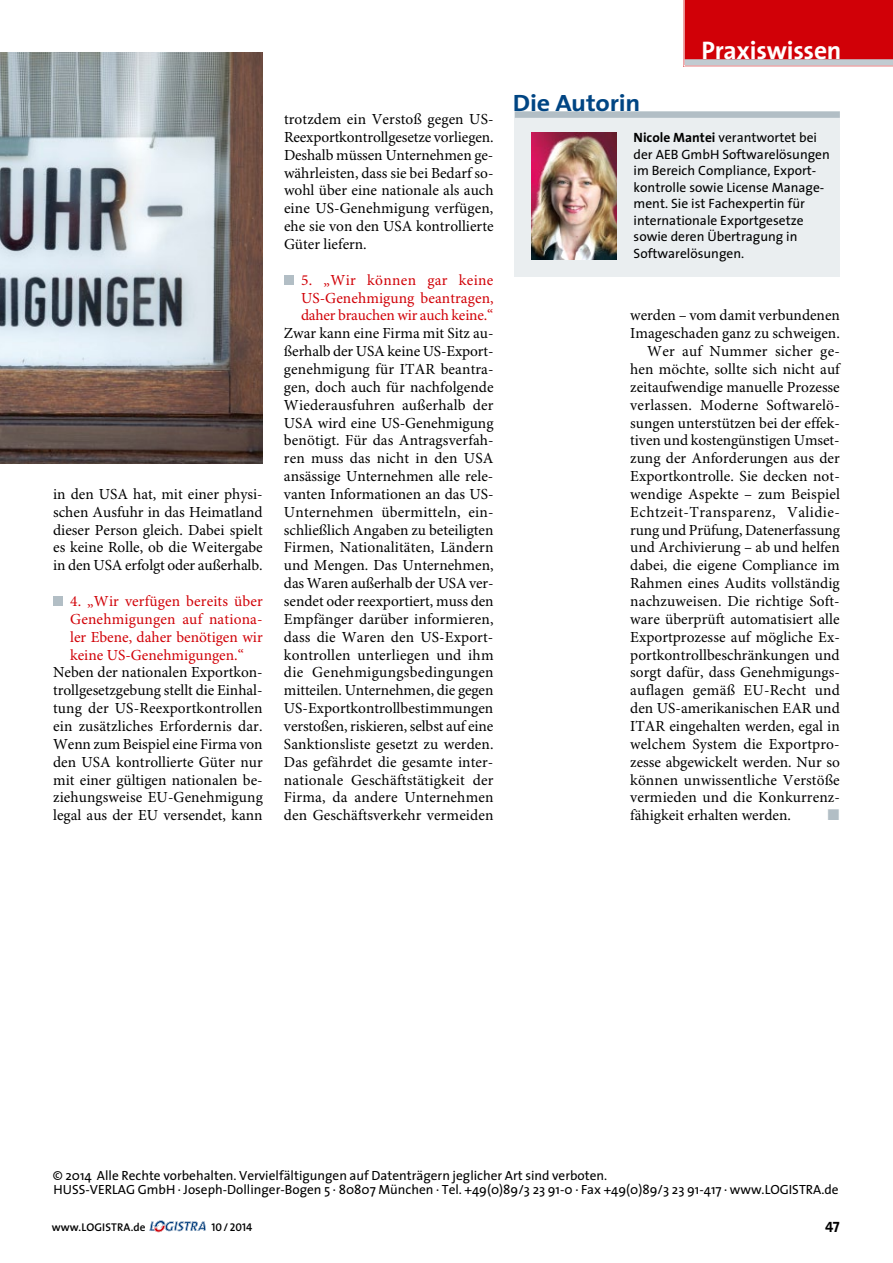
<style>
.page{position:relative;width:893px;height:1263px;background:#fff}
.page>*{position:absolute;margin:0;border:0;box-sizing:border-box;transform-origin:0 0}
.t1{font:700 25.5px "The Sans";letter-spacing:-.01em;color:#fff}
.t2{font:700 23.7px "The Sans";letter-spacing:-.01em;color:#004583;scale:1.1 1}
.t3{font:15.3px/17.9px "Minion Pro";letter-spacing:.005em;color:#000;text-align:justify}
.t4{font:15.3px/17.9px "Minion Pro";color:#d10007;text-align:justify}
.t5{font:15.3px "Minion Pro";letter-spacing:.03em;color:#000}
.t6{font:15.3px "Mathematical Pi LT Std";color:#b2bec5}
.t7{font:15px "The Sans Bold Caps";color:#000}
.t8{font:13.5px/16.5px "The Sans";color:#000}
.t9{font:13.35px/14.5px "The Sans";color:#000}
.t10{font:600 11.25px "The Sans";letter-spacing:.015em;color:#000}
.t11{font:11.25px "The Sans Semi Bold Caps";letter-spacing:.005em;color:#000}
.s1{font-weight:700}
</style>
<div class="page">
<svg style="left:683px;top:0;width:210px;height:67px;background:#d0181f"></svg>
<svg style="left:150px;top:1220px;width:56px;height:12px"></svg>
<img style="left:0;top:53px;width:263px;height:410px">
<div style="left:53px;top:597px;width:9px;height:9px;background:#b2bec5"></div>
<div style="left:284px;top:275px;width:9px;height:10px;background:#b2bec5"></div>
<div style="left:515px;top:111px;width:325px;height:165px;background:#eaeef0"></div>
<img style="left:531px;top:132px;width:86px;height:128px">
<div style="left:515px;top:111px;width:325px;height:7px;background:#b2bec5"></div>
<p class="t3" style="left:53px;top:486px;width:211px">in den USA hat, mit einer physi&shy;schen Ausfuhr in das Heimatland dieser Person gleich. Dabei spielt es keine Rolle, ob die Weitergabe in den USA erfolgt oder außerhalb.</p>
<p class="t4" style="left:70px;top:593px;width:194px">4. „Wir verfügen bereits über Genehmigungen auf nationa&shy;ler Ebene, daher benötigen wir keine US-Genehmigungen.“</p>
<p class="t3" style="left:53px;top:664px;width:211px">Neben der nationalen Exportkon&shy;trollgesetzgebung stellt die Einhal&shy;tung der US-Reexportkontrollen ein zusätzliches Erfordernis dar.<br>Wenn zum Beispiel eine Firma von den USA kontrollierte Güter nur mit einer gültigen nationalen be&shy;ziehungsweise EU-Genehmigung legal aus der EU versendet, kann</p>
<p class="t3" style="left:284px;top:111px;width:211px">trotzdem ein Verstoß gegen US-Reexportkontrollgesetze vorliegen.<br>Deshalb müssen Unternehmen ge&shy;währleisten, dass sie bei Bedarf so&shy;wohl über eine nationale als auch eine US-Genehmigung verfügen, ehe sie von den USA kontrollierte Güter liefern.</p>
<p class="t4" style="left:301px;top:271px;width:194px">5. „Wir können gar keine US-Genehmigung beantragen, daher brauchen wir auch keine.“</p>
<p class="t3" style="left:284px;top:325px;width:211px">Zwar kann eine Firma mit Sitz au&shy;ßerhalb der USA keine US-Export&shy;genehmigung für ITAR beantra&shy;gen, doch auch für nachfolgende Wiederausfuhren außerhalb der USA wird eine US-Genehmigung benötigt. Für das Antragsverfah&shy;ren muss das nicht in den USA ansässige Unternehmen alle rele&shy;vanten Informationen an das US-Unternehmen übermitteln, ein&shy;schließlich Angaben zu beteiligten Firmen, Nationalitäten, Ländern und Mengen. Das Unternehmen, das Waren außerhalb der USA ver&shy;sendet oder reexportiert, muss den Empfänger darüber informieren, dass die Waren den US-Export&shy;kontrollen unterliegen und ihm die Genehmigungsbedingungen mitteilen. Unternehmen, die gegen US-Exportkontrollbestimmungen verstoßen, riskieren, selbst auf eine Sanktionsliste gesetzt zu werden.<br>Das gefährdet die gesamte inter&shy;nationale Geschäftstätigkeit der Firma, da andere Unternehmen den Geschäftsverkehr vermeiden</p>
<h2 class="t2" style="left:513px;top:84px;width:117px">Die Autorin</h2>
<h1 class="t1" style="left:701px;top:29px;width:141px">Praxiswissen</h1>
<p class="t8" style="left:634px;top:129px;width:198px"><span class="s1">Nicole Mantei</span> verantwortet bei der AEB GmbH Softwarelösungen im Bereich Compliance, Export&shy;kontrolle sowie License Manage&shy;ment. Sie ist Fachexpertin für internationale Exportgesetze sowie deren Übertragung in<br>Softwarelösungen.</p>
<p class="t3" style="left:630px;top:307px;width:211px">werden – vom damit verbundenen</p>
<p class="t3" style="left:630px;top:325px;width:211px">Imageschaden ganz zu schweigen.</p>
<p class="t3" style="left:647px;top:343px;width:194px">Wer auf Nummer sicher ge-</p>
<p class="t3" style="left:630px;top:361px;width:211px">hen möchte, sollte sich nicht auf</p>
<p class="t3" style="left:630px;top:379px;width:211px">zeitaufwendige manuelle Prozesse</p>
<p class="t3" style="left:630px;top:396px;width:211px">verlassen. Moderne Softwarelö-</p>
<p class="t3" style="left:630px;top:414px;width:211px">sungen unterstützen bei der effek-</p>
<p class="t3" style="left:630px;top:432px;width:211px">tiven und kostengünstigen Umset-</p>
<p class="t3" style="left:630px;top:450px;width:211px">zung der Anforderungen aus der</p>
<p class="t3" style="left:630px;top:468px;width:211px">Exportkontrolle. Sie decken not-</p>
<p class="t3" style="left:630px;top:486px;width:211px">wendige Aspekte – zum Beispiel</p>
<p class="t5" style="left:630px;top:503px;width:211px">Echtzeit-Transparenz, Validie-</p>
<p class="t3" style="left:630px;top:521px;width:211px">rung und Prüfung, Datenerfassung</p>
<p class="t3" style="left:630px;top:539px;width:211px">und Archivierung – ab und helfen</p>
<p class="t3" style="left:630px;top:557px;width:211px">dabei, die eigene Compliance im</p>
<p class="t3" style="left:630px;top:575px;width:211px">Rahmen eines Audits vollständig</p>
<p class="t3" style="left:630px;top:593px;width:211px">nachzuweisen. Die richtige Soft-</p>
<p class="t3" style="left:630px;top:611px;width:211px">ware überprüft automatisiert alle</p>
<p class="t3" style="left:630px;top:628px;width:211px">Exportprozesse auf mögliche Ex-</p>
<p class="t3" style="left:630px;top:646px;width:211px">portkontrollbeschränkungen und</p>
<p class="t3" style="left:630px;top:664px;width:211px">sorgt dafür, dass Genehmigungs-</p>
<p class="t3" style="left:630px;top:682px;width:211px">auflagen gemäß EU-Recht und</p>
<p class="t3" style="left:630px;top:700px;width:211px">den US-amerikanischen EAR und</p>
<p class="t3" style="left:630px;top:718px;width:211px">ITAR eingehalten werden, egal in</p>
<p class="t3" style="left:630px;top:736px;width:211px">welchem System die Exportpro-</p>
<p class="t3" style="left:630px;top:753px;width:211px">zesse abgewickelt werden. Nur so</p>
<p class="t3" style="left:630px;top:771px;width:211px">können unwissentliche Verstöße</p>
<p class="t3" style="left:630px;top:789px;width:211px">vermieden und die Konkurrenz-</p>
<p class="t3" style="left:630px;top:807px;width:162px">fähigkeit erhalten werden.</p>
<p class="t6" style="left:827px;top:805px;width:14px">■</p>
<p class="t9" style="left:53px;top:1168px;width:787px">© 2014 Alle Rechte vorbehalten. Vervielfältigungen auf Datenträgern jeglicher Art sind verboten.<br>HUSS-VERLAG GmbH · Joseph-Dollinger-Bogen 5 · 80807 München · Tel. +49(0)89/3 23 91-0 · Fax +49(0)89/3 23 91-417 · www.LOGISTRA.de</p>
<p class="t10" style="left:52px;top:1217px;width:95px">www.logistra.de</p>
<p class="t11" style="left:211px;top:1217px;width:42px">10/ 2014</p>
<p class="t7" style="left:825px;top:1214px;width:16px">47</p>
</div>
